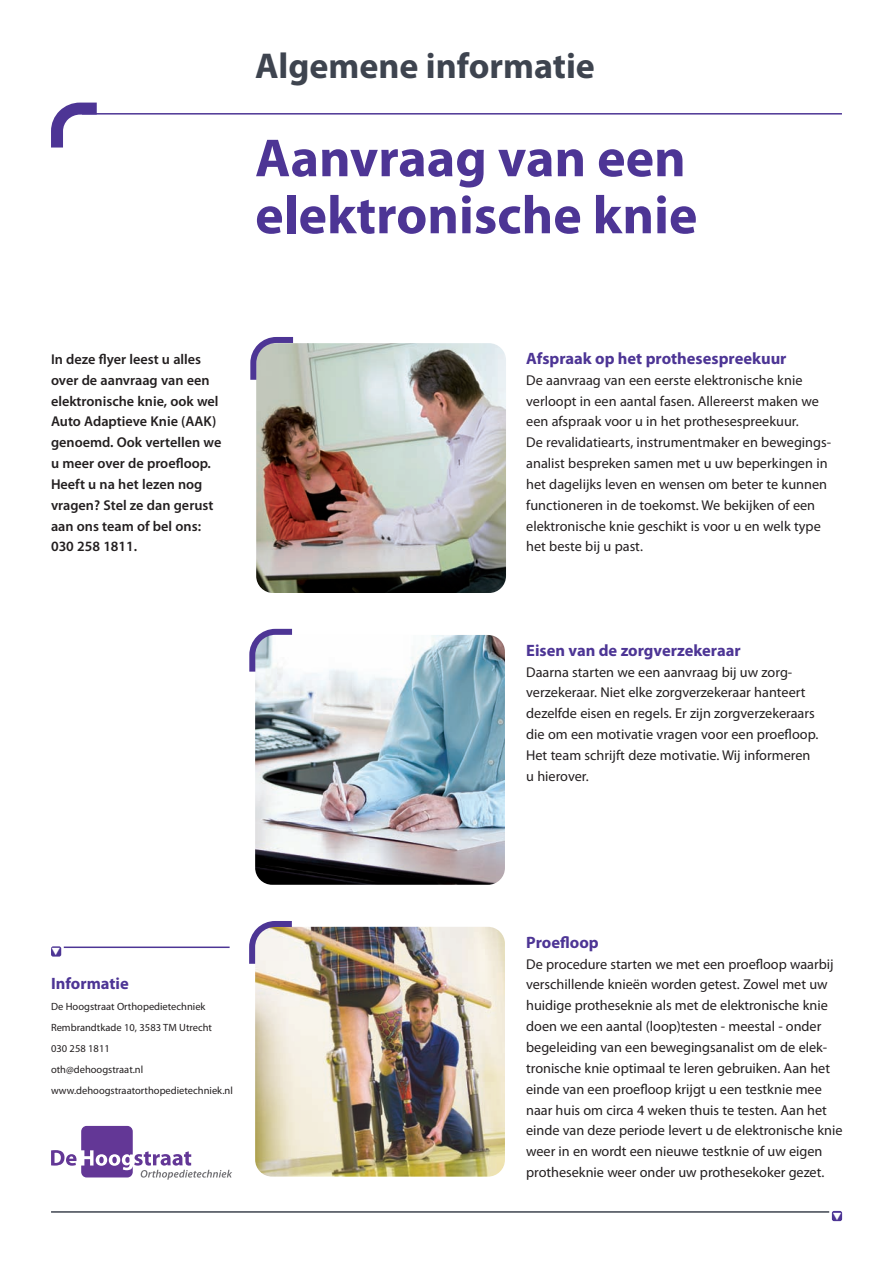
<style>
.page{position:relative;width:893px;height:1263px;background:#fff}
.page>*{position:absolute;margin:0;border:0;box-sizing:border-box;transform-origin:0 0}
.t1{font:700 54px/57px "Myriad Pro";color:#4d3595}
.t2{font:700 36px "Myriad Pro";color:#3e444f}
.t3{font:700 16.5px "Myriad Pro";color:#4d3595}
.t4{font:14.25px/20.9px "Myriad Pro";color:#231f20}
.t5{font:600 14.25px/20.9px "Myriad Pro";color:#231f20}
.t6{font:10.5px/20.9px "Myriad Pro";color:#231f20}
</style>
<div class="page">
<img style="left:255px;top:927px;width:250px;height:249px;border-radius:17px">
<img style="left:255px;top:635px;width:250px;height:250px;border-radius:17px">
<img style="left:256px;top:343px;width:250px;height:250px;border-radius:17px">
<svg style="left:250px;top:337px;width:49px;height:49px;background:#b1b1b9"></svg>
<svg style="left:249px;top:628px;width:49px;height:50px"></svg>
<svg style="left:249px;top:921px;width:49px;height:49px"></svg>
<hr style="left:51px;top:1211px;width:778px;height:2px;background:#3e444f">
<div style="left:832px;top:1211px;width:10px;height:10px;background:#4d3595;border-radius:2px"></div>
<svg style="left:51px;top:102px;width:46px;height:46px"></svg>
<hr style="left:82px;top:113px;width:760px;height:2px;background:#4d3595">
<svg style="left:51px;top:1126px;width:181px;height:53px"></svg>
<hr style="left:64px;top:946px;width:166px;height:2px;background:#4d3595">
<div style="left:51px;top:946px;width:10px;height:10px;background:#4d3595;border-radius:2px"></div>
<h2 class="t2" style="left:255px;top:52px;width:341px">Algemene informatie</h2>
<h1 class="t1" style="left:255px;top:134px;width:444px">Aanvraag van een elektronische knie</h1>
<p class="t5" style="left:51px;top:350px;width:172px">In deze flyer leest u alles over de aanvraag van een elektronische knie, ook wel<br>Auto Adaptieve Knie (AAK) genoemd. Ook vertellen we u meer over de proefloop.<br>Heeft u na het lezen nog vragen? Stel ze dan gerust aan ons team of bel ons:<br>030 258 1811.</p>
<p class="t3" style="left:526px;top:352px;width:262px">Afspraak op het prothesespreekuur</p>
<p class="t4" style="left:526px;top:371px;width:306px">De aanvraag van een eerste elektronische knie verloopt in een aantal fasen. Allereerst maken we een afspraak voor u in het prothesespreekuur.<br>De revalidatiearts, instrumentmaker en bewegings&shy;analist bespreken samen met u uw beperkingen in het dagelijks leven en wensen om beter te kunnen functioneren in de toekomst. We bekijken of een elektronische knie geschikt is voor u en welk type het beste bij u past.</p>
<p class="t3" style="left:526px;top:644px;width:216px">Eisen van de zorgverzekeraar</p>
<p class="t4" style="left:526px;top:662px;width:294px">Daarna starten we een aanvraag bij uw zorg&shy;verzekeraar. Niet elke zorgverzekeraar hanteert dezelfde eisen en regels. Er zijn zorgverzekeraars die om een motivatie vragen voor een proefloop.<br>Het team schrijft deze motivatie. Wij informeren u hierover.</p>
<p class="t3" style="left:51px;top:978px;width:79px">Informatie</p>
<p class="t6" style="left:51px;top:997px;width:183px">De Hoogstraat Orthopedietechniek<br>Rembrandtkade 10, 3583 TM Utrecht<br>030 258 1811<br>oth@dehoogstraat.nl www.dehoogstraatorthopedietechniek.nl</p>
<p class="t3" style="left:526px;top:936px;width:74px">Proefloop</p>
<p class="t4" style="left:526px;top:954px;width:318px">De procedure starten we met een proefloop waarbij verschillende knieën worden getest. Zowel met uw huidige protheseknie als met de elektronische knie doen we een aantal (loop)testen - meestal - onder begeleiding van een bewegingsanalist om de elek&shy;tronische knie optimaal te leren gebruiken. Aan het einde van een proefloop krijgt u een testknie mee naar huis om circa 4 weken thuis te testen. Aan het einde van deze periode levert u de elektronische knie weer in en wordt een nieuwe testknie of uw eigen protheseknie weer onder uw prothesekoker gezet.</p>
</div>
